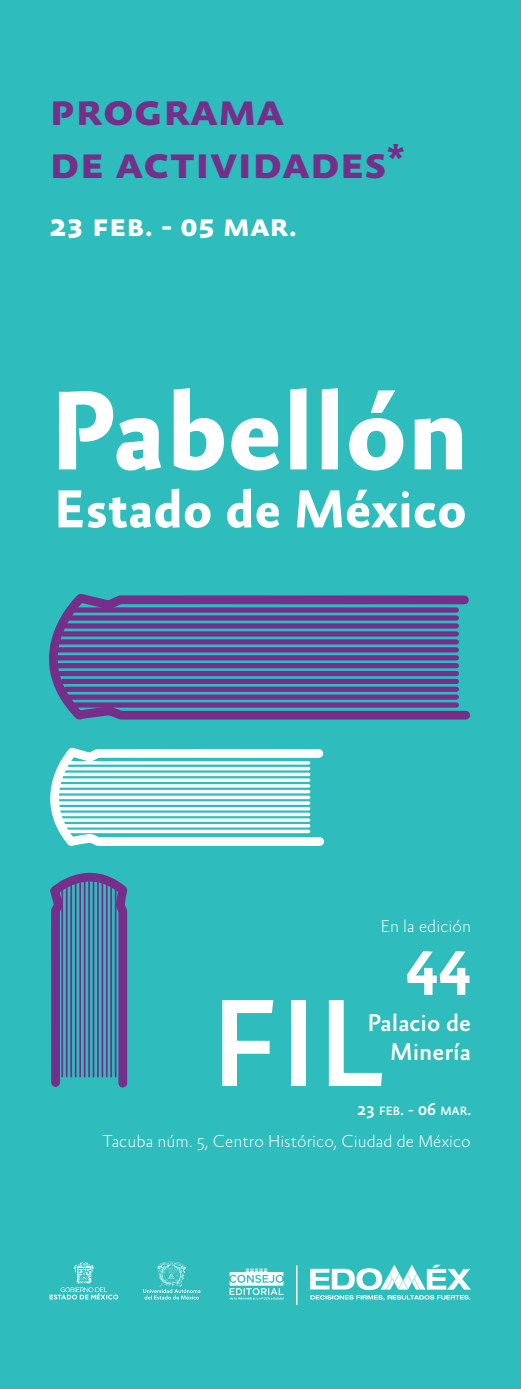
<style>
.page{position:relative;width:521px;height:1389px;background:#2ebdbc}
.page>*{position:absolute;margin:0;border:0;box-sizing:border-box;transform-origin:0 0}
.t1{font:500 126px "Absara Sans";color:#fff}
.t2{font:700 113.75px "Absara Sans";color:#fff}
.t3{font:700 63px "Absara Sans";color:#fff}
.t4{font:700 54.25px "Absara Sans";color:#fff}
.t5{font:47.25px/52.5px "Absara Sans TF Bold SC";color:#752f8a}
.t6{font:33.25px "Absara Sans TF Bold SC";color:#fff}
.t7{font:500 24.5px/29.4px "Absara Sans TF";color:#fff;text-align:right}
.t8{font:100 17.5px "Absara Sans";color:#fff}
.t9{font:500 17.5px "Absara Sans";color:#fff}
.s1{font-size:12.25px}
</style>
<div class="page">
<svg style="left:50px;top:747px;width:274px;height:99px"></svg>
<svg style="left:66px;top:761px;width:243px;height:4px"></svg>
<hr style="left:64px;top:767px;width:245px;height:3px;background:#fff">
<hr style="left:63px;top:773px;width:246px;height:3px;background:#fff">
<svg style="left:61px;top:778px;width:248px;height:4px"></svg>
<svg style="left:59px;top:784px;width:250px;height:4px"></svg>
<hr style="left:57px;top:790px;width:252px;height:3px;background:#fff">
<hr style="left:56px;top:796px;width:253px;height:3px;background:#fff">
<svg style="left:57px;top:801px;width:252px;height:4px"></svg>
<hr style="left:59px;top:807px;width:250px;height:3px;background:#fff">
<hr style="left:61px;top:813px;width:248px;height:3px;background:#fff">
<svg style="left:63px;top:818px;width:246px;height:4px"></svg>
<svg style="left:64px;top:824px;width:245px;height:4px"></svg>
<hr style="left:66px;top:830px;width:243px;height:3px;background:#fff">
<svg style="left:50px;top:872px;width:78px;height:216px"></svg>
<hr style="left:61px;top:887px;width:2px;height:190px;background:#752f8a">
<hr style="left:66px;top:886px;width:2px;height:191px;background:#752f8a">
<hr style="left:70px;top:884px;width:2px;height:193px;background:#752f8a">
<hr style="left:75px;top:883px;width:2px;height:194px;background:#752f8a">
<hr style="left:79px;top:881px;width:2px;height:196px;background:#752f8a">
<hr style="left:84px;top:880px;width:2px;height:197px;background:#752f8a">
<hr style="left:88px;top:879px;width:2px;height:198px;background:#752f8a">
<hr style="left:93px;top:880px;width:1px;height:197px;background:#752f8a">
<hr style="left:97px;top:881px;width:2px;height:196px;background:#752f8a">
<hr style="left:101px;top:883px;width:2px;height:194px;background:#752f8a">
<hr style="left:106px;top:884px;width:2px;height:193px;background:#752f8a">
<hr style="left:110px;top:886px;width:2px;height:191px;background:#752f8a">
<hr style="left:115px;top:887px;width:1px;height:190px;background:#752f8a">
<svg style="left:49px;top:594px;width:421px;height:126px"></svg>
<div style="left:71px;top:607px;width:385px;height:6px;background:#752f8a"></div>
<div style="left:69px;top:615px;width:387px;height:6px;background:#752f8a"></div>
<div style="left:66px;top:623px;width:390px;height:6px;background:#752f8a"></div>
<div style="left:63px;top:631px;width:393px;height:6px;background:#752f8a"></div>
<div style="left:60px;top:639px;width:396px;height:6px;background:#752f8a"></div>
<div style="left:58px;top:647px;width:398px;height:6px;background:#752f8a"></div>
<div style="left:55px;top:655px;width:401px;height:5px;background:#752f8a"></div>
<div style="left:58px;top:663px;width:398px;height:5px;background:#752f8a"></div>
<div style="left:60px;top:671px;width:396px;height:5px;background:#752f8a"></div>
<div style="left:63px;top:679px;width:393px;height:5px;background:#752f8a"></div>
<div style="left:66px;top:687px;width:390px;height:5px;background:#752f8a"></div>
<div style="left:69px;top:694px;width:387px;height:6px;background:#752f8a"></div>
<div style="left:71px;top:702px;width:385px;height:6px;background:#752f8a"></div>
<svg style="left:50px;top:1262px;width:421px;height:43px"></svg>
<h3 class="t5" style="left:50px;top:86px;width:357px">programa<br>de actividades*</h3>
<h3 class="t6" style="left:50px;top:208px;width:249px">23 feb. - 05 mar.</h3>
<h2 class="t2" style="left:50px;top:372px;width:421px">Pabellón</h2>
<h3 class="t4" style="left:54px;top:481px;width:414px">Estado de México</h3>
<p class="t8" style="left:381px;top:917px;width:92px">En la edición</p>
<h3 class="t3" style="left:405px;top:929px;width:67px">44</h3>
<h1 class="t1" style="left:211px;top:979px;width:176px">FIL</h1>
<h3 class="t7" style="left:367px;top:1009px;width:105px">Palacio de<br>Minería</h3>
<p class="t9" style="left:357px;top:1100px;width:116px">23 <span class="s1">FEB</span>. - 06 <span class="s1">MAR</span>.</p>
<p class="t8" style="left:103px;top:1132px;width:370px">Tacuba núm. 5, Centro Histórico, Ciudad de México</p>
</div>
